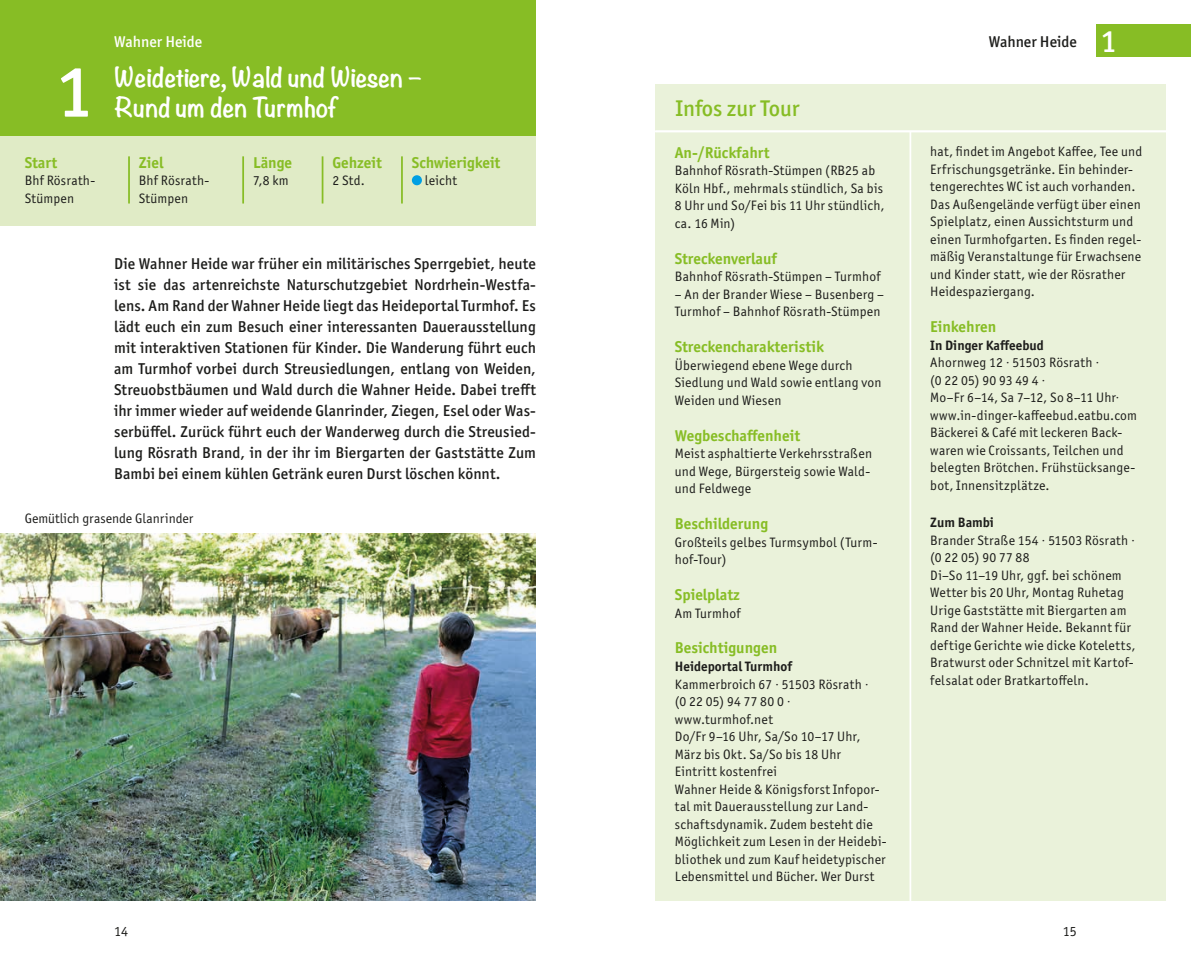
<style>
.page{position:relative;width:1191px;height:968px;background:#fff}
.page>*{position:absolute;margin:0;border:0;box-sizing:border-box;transform-origin:0 0}
.t1{font:500 73.5px "Officina Sans ITC Pro";color:#fff}
.t2{font:700 24.5px/29.8px "Noteworthy";color:#fff}
.t3{font:500 22.75px "Officina Sans ITC Pro";color:#87bd25}
.t4{font:500 15.75px/21px "Officina Sans ITC Pro";letter-spacing:.005em;color:#1d1d1b;text-align:justify}
.t5{font:700 15.75px "Officina Sans ITC Pro";color:#87bd25}
.t6{font:500 15.75px "Officina Sans ITC Pro";color:#fff}
.t7{font:14px "Officina Sans ITC Pro";color:#1d1d1b}
.t8{font:13.65px/17.5px "Officina Sans ITC Pro";letter-spacing:.015em;color:#1d1d1b}
.t9{font:700 13.65px "Officina Sans ITC Pro";color:#1d1d1b}
.s1{font-size:31.5px;color:#fff}
</style>
<div class="page">
<div style="left:1096px;top:25px;width:95px;height:32px;background:#87bd25"></div>
<div style="left:655px;top:84px;width:511px;height:816px;background:#eaf2da"></div>
<div style="left:0;top:0;width:536px;height:136px;background:#87bd25"></div>
<div style="left:0;top:136px;width:536px;height:90px;background:#e0ebc6"></div>
<hr style="left:909px;top:132px;width:2px;height:768px;background:#fff">
<hr style="left:655px;top:130px;width:511px;height:2px;background:#fff">
<hr style="left:128px;top:156px;width:2px;height:47px;background:#87bd25">
<hr style="left:242px;top:156px;width:2px;height:47px;background:#87bd25">
<hr style="left:322px;top:156px;width:1px;height:47px;background:#87bd25">
<hr style="left:401px;top:156px;width:2px;height:47px;background:#87bd25">
<div style="left:413px;top:176px;width:8px;height:8px;background:#009fe3;border-radius:50%"></div>
<div style="left:412px;top:175px;width:10px;height:10px;border:2px solid #009fe3;border-radius:50%"></div>
<img style="left:0;top:533px;width:536px;height:367px">
<p class="t6" style="left:114px;top:32px;width:90px">Wahner Heide</p>
<h1 class="t1" style="left:57px;top:47px;width:39px">1</h1>
<h2 class="t2" style="left:114px;top:62px;width:310px">Weidetiere, Wald und Wiesen –<br>Rund um den Turmhof</h2>
<p class="t5" style="left:25px;top:153px;width:34px">Start</p>
<p class="t8" style="left:25px;top:172px;width:72px">Bhf Rösrath-<br>Stümpen</p>
<p class="t5" style="left:139px;top:153px;width:26px">Ziel</p>
<p class="t8" style="left:139px;top:172px;width:72px">Bhf Rösrath-<br>Stümpen</p>
<p class="t5" style="left:253px;top:153px;width:41px">Länge</p>
<p class="t8" style="left:253px;top:172px;width:37px">7,8 km</p>
<p class="t5" style="left:332px;top:153px;width:51px">Gehzeit</p>
<p class="t8" style="left:332px;top:172px;width:34px">2 Std.</p>
<p class="t5" style="left:412px;top:153px;width:90px">Schwierigkeit</p>
<p class="t8" style="left:425px;top:172px;width:34px">leicht</p>
<p class="t4" style="left:114px;top:252px;width:423px">Die Wahner Heide war früher ein militärisches Sperrgebiet, heute ist sie das artenreichste Naturschutzgebiet Nordrhein-Westfa&shy;lens. Am Rand der Wahner Heide liegt das Heideportal Turmhof. Es lädt euch ein zum Besuch einer interessanten Dauerausstellung mit interaktiven Stationen für Kinder. Die Wanderung führt euch am Turmhof vorbei durch Streusiedlungen, entlang von Weiden, Streuobstbäumen und Wald durch die Wahner Heide. Dabei trefft ihr immer wieder auf weidende Glanrinder, Ziegen, Esel oder Was&shy;serbüffel. Zurück führt euch der Wanderweg durch die Streusied&shy;lung Rösrath Brand, in der ihr im Biergarten der Gaststätte Zum Bambi bei einem kühlen Getränk euren Durst löschen könnt.</p>
<p class="t8" style="left:25px;top:509px;width:170px">Gemütlich grasende Glanrinder</p>
<h3 class="t3" style="left:675px;top:94px;width:126px">Infos zur Tour</h3>
<p class="t5" style="left:675px;top:143px;width:96px">An-/Rückfahrt</p>
<p class="t8" style="left:675px;top:162px;width:211px">Bahnhof Rösrath-Stümpen (RB25 ab<br>Köln Hbf., mehrmals stündlich, Sa bis<br>8 Uhr und So/Fei bis 11 Uhr stündlich, ca. 16 Min)</p>
<p class="t5" style="left:675px;top:248px;width:104px">Streckenverlauf</p>
<p class="t8" style="left:675px;top:268px;width:207px">Bahnhof Rösrath-Stümpen – Turmhof</p>
<p class="t8" style="left:675px;top:285px;width:210px">– An der Brander Wiese – Busenberg –<br>Turmhof – Bahnhof Rösrath-Stümpen</p>
<p class="t5" style="left:675px;top:337px;width:151px">Streckencharakteristik</p>
<p class="t8" style="left:675px;top:356px;width:208px">Überwiegend ebene Wege durch<br>Siedlung und Wald sowie entlang von<br>Weiden und Wiesen</p>
<p class="t5" style="left:675px;top:425px;width:127px">Wegbeschaffenheit</p>
<p class="t8" style="left:675px;top:444px;width:199px">Meist asphaltierte Verkehrsstraßen und Wege, Bürgersteig sowie Wald&shy;und Feldwege</p>
<p class="t5" style="left:675px;top:514px;width:95px">Beschilderung</p>
<p class="t8" style="left:675px;top:533px;width:204px">Großteils gelbes Turmsymbol (Turm&shy;hof-Tour)</p>
<p class="t5" style="left:675px;top:585px;width:67px">Spielplatz</p>
<p class="t8" style="left:675px;top:604px;width:67px">Am Turmhof</p>
<p class="t5" style="left:675px;top:638px;width:104px">Besichtigungen</p>
<p class="t9" style="left:675px;top:657px;width:119px">Heideportal Turmhof</p>
<p class="t8" style="left:675px;top:675px;width:213px">Kammerbroich 67 · 51503 Rösrath ·<br>(0 22 05) 94 77 80 0 · www.turmhof.net<br>Do/Fr 9–16 Uhr, Sa/So 10–17 Uhr,<br>März bis Okt. Sa/So bis 18 Uhr<br>Eintritt kostenfrei<br>Wahner Heide &amp; Königsforst Infopor&shy;tal mit Dauerausstellung zur Land&shy;schaftsdynamik. Zudem besteht die<br>Möglichkeit zum Lesen in der Heidebi&shy;bliothek und zum Kauf heidetypischer<br>Lebensmittel und Bücher. Wer Durst</p>
<p class="t4" style="left:988px;top:31px;width:130px">Wahner Heide <span class="s1">1</span></p>
<p class="t8" style="left:930px;top:143px;width:213px">hat, findet im Angebot Kaffee, Tee und Erfrischungsgetränke. Ein behinder&shy;tengerechtes WC ist auch vorhanden.<br>Das Außengelände verfügt über einen Spielplatz, einen Aussichtsturm und einen Turmhofgarten. Es finden regel&shy;mäßig Veranstaltunge für Erwachsene und Kinder statt, wie der Rösrather Heidespaziergang.</p>
<p class="t5" style="left:930px;top:317px;width:67px">Einkehren</p>
<p class="t9" style="left:930px;top:336px;width:115px">In Dinger Kaffeebud</p>
<p class="t8" style="left:930px;top:354px;width:208px">Ahornweg 12 · 51503 Rösrath ·<br>(0 22 05) 90 93 49 4 ·<br>Mo–Fr 6–14, Sa 7–12, So 8–11 Uhr· www.in-dinger-kaffeebud.eatbu.com<br>Bäckerei &amp; Café mit leckeren Back&shy;waren wie Croissants, Teilchen und belegten Brötchen. Frühstücksange&shy;bot, Innensitzplätze.</p>
<p class="t9" style="left:930px;top:514px;width:65px">Zum Bambi</p>
<p class="t8" style="left:930px;top:531px;width:207px">Brander Straße 154 · 51503 Rösrath · (0 22 05) 90 77 88<br>Di–So 11–19 Uhr, ggf. bei schönem<br>Wetter bis 20 Uhr, Montag Ruhetag<br>Urige Gaststätte mit Biergarten am<br>Rand der Wahner Heide. Bekannt für deftige Gerichte wie dicke Koteletts,<br>Bratwurst oder Schnitzel mit Kartof&shy;felsalat oder Bratkartoffeln.</p>
<p class="t7" style="left:114px;top:922px;width:15px">14</p>
<p class="t7" style="left:1062px;top:922px;width:15px">15</p>
</div>
